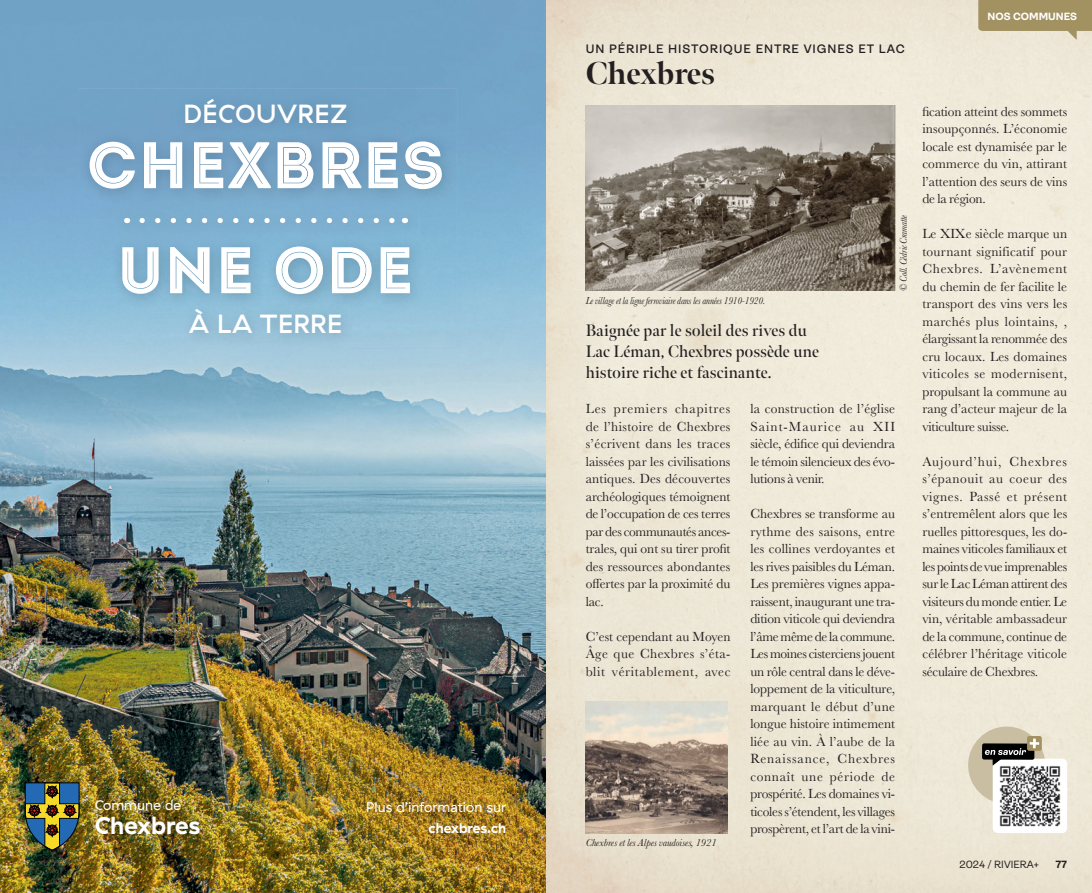
<style>
.page{position:relative;width:1092px;height:893px;background:#fff}
.page>*{position:absolute;margin:0;border:0;box-sizing:border-box;transform-origin:0 0}
.t1{font:65.62px/105px "Intro Inline";color:#fff;text-align:center}
.t2{font:800 31.5px "Meno Banner";color:#231f20}
.t3{font:500 26.25px "GT Haptik";letter-spacing:.015em;color:#fff}
.t4{font:700 24.5px "GT Haptik";letter-spacing:-.005em;color:#fff}
.t5{font:600 16.62px/21px "Meno Banner";letter-spacing:.01em;color:#231f20}
.t6{font:14px "GT Haptik";color:#fff}
.t7{font:700 14px "GT Haptik";color:#fff}
.t8{font:13.65px/17.5px "Baskerville";letter-spacing:-.005em;color:#231f20;text-align:justify}
.t9{font:600 12.25px "Ambit";letter-spacing:.075em;color:#231f20}
.t10{font:italic 10.5px "Baskerville";letter-spacing:-.015em;color:#231f20;scale:.89 1}
.t11{font:italic 10.5px "Baskerville";letter-spacing:-.015em;color:#231f20}
.t12{font:10.5px "Ambit";color:#231f20}
.t13{font:700 10.5px "Ambit";color:#fff}
.t14{font:700 10.5px "Ambit";color:#231f20}
</style>
<div class="page">
<img style="left:546px;top:0;width:545px;height:893px">
<img style="left:0;top:0;width:546px;height:893px">
<img style="left:585px;top:105px;width:310px;height:185px">
<img style="left:585px;top:701px;width:142px;height:132px">
<div style="left:968px;top:727px;width:77px;height:77px;background:#cabea2;border-radius:50%"></div>
<div style="left:992px;top:759px;width:75px;height:74px;background:#fff;border-radius:5px"></div>
<img style="left:999px;top:766px;width:62px;height:61px">
<svg style="left:981px;top:743px;width:53px;height:17px"></svg>
<div style="left:1026px;top:736px;width:15px;height:15px;background:#a29161;border-radius:2px"></div>
<svg style="left:984px;top:738px;width:55px;height:28px"></svg>
<img style="left:78px;top:88px;width:379px;height:260px">
<img style="left:358px;top:793px;width:160px;height:53px">
<img style="left:25px;top:782px;width:55px;height:69px">
<img style="left:87px;top:792px;width:125px;height:55px">
<div style="left:116px;top:210px;width:303px;height:25px;background:#7db0d0"></div>
<svg style="left:142px;top:218px;width:255px;height:5px"></svg>
<svg style="left:978px;top:0;width:113px;height:40px;background:#b2a37a"></svg>
<h3 class="t3" style="left:183px;top:98px;width:166px">DÉCOUVREZ</h3>
<h1 class="t1" style="left:86px;top:113px;width:359px">CHEXBRES<br>UNE ODE</h1>
<h3 class="t3" style="left:189px;top:308px;width:155px">À LA TERRE</h3>
<p class="t6" style="left:95px;top:797px;width:88px">Commune de</p>
<h3 class="t4" style="left:95px;top:811px;width:107px">Chexbres</h3>
<p class="t6" style="left:366px;top:799px;width:141px">Plus d’information sur</p>
<p class="t7" style="left:428px;top:819px;width:79px">chexbres.ch</p>
<p class="t9" style="left:585px;top:42px;width:320px">UN PÉRIPLE HISTORIQUE ENTRE VIGNES ET LAC</p>
<h2 class="t2" style="left:585px;top:53px;width:131px">Chexbres</h2>
<p class="t10" style="left:585px;top:294px;width:203px">Le village et la ligne ferroviaire dans les années 1910-1920.</p>
<p class="t5" style="left:585px;top:320px;width:235px">Baignée par le soleil des rives du<br>Lac Léman, Chexbres possède une histoire riche et fascinante.</p>
<p class="t10" style="left:896px;top:290px;width:86px;rotate:-90deg">© Coll. Cédric Cramatte</p>
<p class="t8" style="left:585px;top:400px;width:146px">Les premiers chapitres de l’histoire de Chexbres s’écrivent dans les traces laissées par les civilisations antiques. Des découvertes archéologiques témoignent de l’occupation de ces terres par des communautés ances&shy;trales, qui ont su tirer profit des ressources abondantes offertes par la proximité du lac.</p>
<p class="t8" style="left:585px;top:628px;width:146px">C’est cependant au Moyen Âge que Chexbres s’éta&shy;blit véritablement, avec</p>
<p class="t11" style="left:585px;top:836px;width:132px">Chexbres et les Alpes vaudoises, 1921</p>
<p class="t8" style="left:750px;top:400px;width:146px">la construction de l’église Saint-Maurice au XII siècle, édifice qui deviendra le témoin silencieux des évo&shy;lutions à venir.</p>
<p class="t8" style="left:750px;top:505px;width:146px">Chexbres se transforme au rythme des saisons, entre les collines verdoyantes et les rives paisibles du Léman.<br>Les premières vignes appa&shy;raissent, inaugurant une tra&shy;dition viticole qui deviendra l’âme même de la commune.<br>Les moines cisterciens jouent un rôle central dans le déve&shy;loppement de la viticulture, marquant le début d’une longue histoire intimement liée au vin. À l’aube de la Renaissance, Chexbres connaît une période de prospérité. Les domaines vi&shy;ticoles s’étendent, les villages prospèrent, et l’art de la vini-</p>
<p class="t13" style="left:987px;top:11px;width:91px">NOS COMMUNES</p>
<p class="t8" style="left:922px;top:103px;width:146px">fication atteint des sommets insoupçonnés. L’économie locale est dynamisée par le commerce du vin, attirant l’attention des seurs de vins de la région.</p>
<p class="t8" style="left:922px;top:225px;width:146px">Le XIXe siècle marque un tournant significatif pour Chexbres. L’avènement du chemin de fer facilite le transport des vins vers les marchés plus lointains, , élargissant la renommée des cru locaux. Les domaines viticoles se modernisent, propulsant la commune au rang d’acteur majeur de la viticulture suisse.</p>
<p class="t8" style="left:922px;top:453px;width:146px">Aujourd’hui, Chexbres s’épanouit au coeur des vignes. Passé et présent s’entremêlent alors que les ruelles pittoresques, les do&shy;maines viticoles familiaux et les points de vue imprenables sur le Lac Léman attirent des visiteurs du monde entier. Le vin, véritable ambassadeur de la commune, continue de célébrer l’héritage viticole séculaire de Chexbres.</p>
<p class="t12" style="left:959px;top:859px;width:81px">2024 / RIVIERA+</p>
<p class="t14" style="left:1055px;top:859px;width:13px">77</p>
</div>
